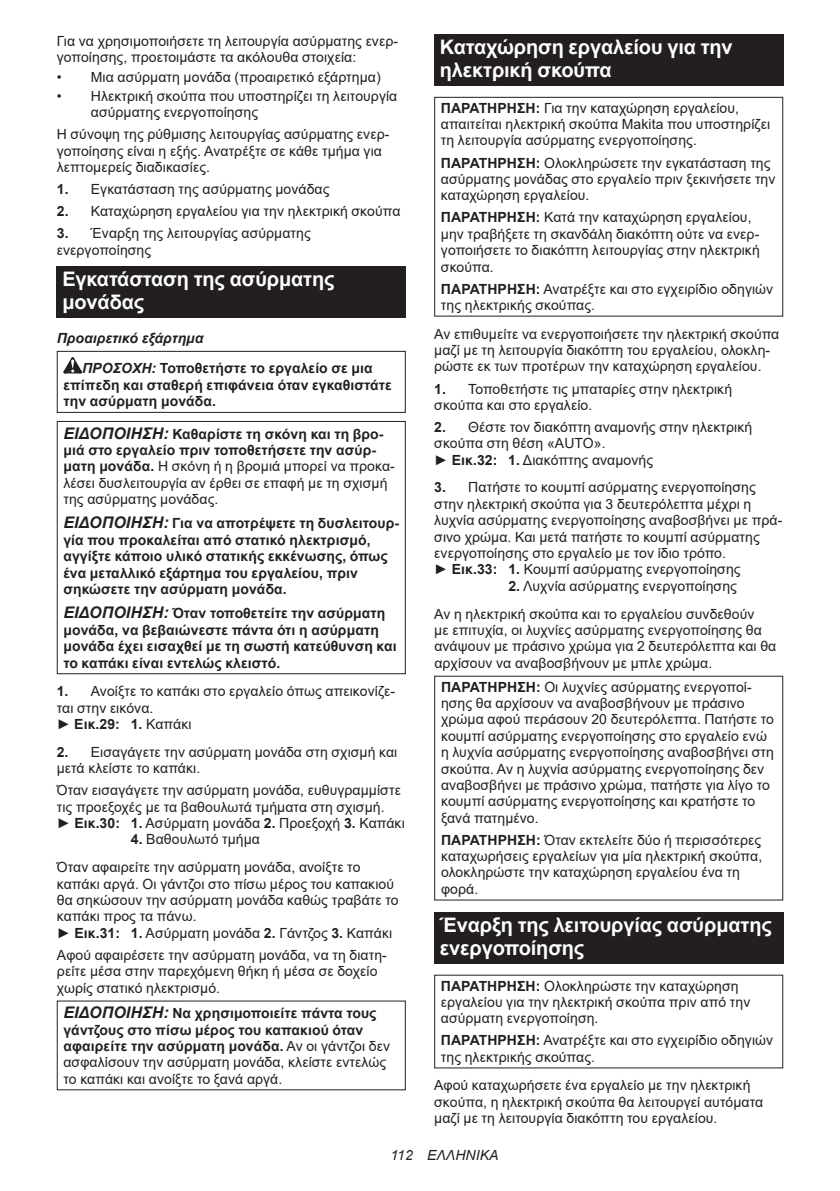
<style>
.page{position:relative;width:840px;height:1191px;background:#fff}
.page>*{position:absolute;margin:0;border:0;box-sizing:border-box;transform-origin:0 0}
.t1{font:700 20px/23.4px "Arial";letter-spacing:-.01em;color:#fff}
.t2{font:14px/16.4px "Arial";letter-spacing:.005em;color:#231f20}
.t3{font:700 14px/16.4px "Arial";letter-spacing:.005em;color:#231f20}
.t4{font:italic 700 14px/30.6px "Arial";letter-spacing:.005em;color:#231f20}
.t5{font:italic 14px "Arial";letter-spacing:.005em;color:#231f20}
.s1{font-weight:700}
.s2{font-style:normal}
.s3{font-weight:700;font-style:italic;font-size:16px}
.s4{font-style:italic;font-size:16px}
.s5{font-weight:400}
</style>
<div class="page">
<div style="left:57px;top:266px;width:348px;height:52px;background:#231f20"></div>
<svg style="left:63px;top:357px;width:19px;height:16px"></svg>
<div style="left:57px;top:351px;width:348px;height:62px;border:1px solid #231f20"></div>
<div style="left:57px;top:421px;width:348px;height:253px;border:1px solid #231f20"></div>
<div style="left:434px;top:34px;width:348px;height:52px;background:#231f20"></div>
<div style="left:434px;top:97px;width:348px;height:220px;border:1px solid #231f20"></div>
<div style="left:434px;top:912px;width:348px;height:51px;background:#231f20"></div>
<p class="t2" style="left:57px;top:33px;width:342px">Για να χρησιμοποιήσετε τη λειτουργία ασύρματης ενερ&shy;γοποίησης, προετοιμάστε τα ακόλουθα στοιχεία:</p>
<p class="t2" style="left:57px;top:68px;width:325px">• Μια ασύρματη μονάδα (προαιρετικό εξάρτημα)</p>
<p class="t2" style="left:91px;top:88px;width:308px;text-indent:-34px">• Ηλεκτρική σκούπα που υποστηρίζει τη λειτουργία ασύρματης ενεργοποίησης</p>
<p class="t2" style="left:57px;top:126px;width:334px">Η σύνοψη της ρύθμισης λειτουργίας ασύρματης ενερ&shy;γοποίησης είναι η εξής. Ανατρέξτε σε κάθε τμήμα για λεπτομερείς διαδικασίες.</p>
<p class="t2" style="left:57px;top:181px;width:274px"><span class="s1">1.</span> Εγκατάσταση της ασύρματης μονάδας</p>
<p class="t2" style="left:57px;top:203px;width:345px"><span class="s1">2.</span> Καταχώρηση εργαλείου για την ηλεκτρική σκούπα</p>
<p class="t2" style="left:57px;top:225px;width:255px"><span class="s1">3.</span> Έναρξη της λειτουργίας ασύρματης ενεργοποίησης</p>
<h1 class="t1" style="left:62px;top:267px;width:273px">Εγκατάσταση της ασύρματης μονάδας</h1>
<p class="t4" style="left:82px;top:323px;width:292px;text-indent:-25px">Προαιρετικό εξάρτημα<br>ΠΡΟΣΟΧΗ: <span class="s2">Τοποθετήστε το εργαλείο σε μια</span></p>
<p class="t3" style="left:63px;top:377px;width:329px">επίπεδη και σταθερή επιφάνεια όταν εγκαθιστάτε την ασύρματη μονάδα.</p>
<p class="t2" style="left:63px;top:425px;width:333px"><span class="s3">ΕΙΔΟΠΟΙΗΣΗ:</span> <span class="s1">Καθαρίστε τη σκόνη και τη βρο&shy;μιά στο εργαλείο πριν τοποθετήσετε την ασύρ&shy;ματη μονάδα.</span> Η σκόνη ή η βρομιά μπορεί να προκα&shy;λέσει δυσλειτουργία αν έρθει σε επαφή με τη σχισμή της ασύρματης μονάδας.</p>
<p class="t3" style="left:63px;top:515px;width:337px"><span class="s4">ΕΙΔΟΠΟΙΗΣΗ:</span> Για να αποτρέψετε τη δυσλειτουρ&shy;γία που προκαλείται από στατικό ηλεκτρισμό, αγγίξτε κάποιο υλικό στατικής εκκένωσης, όπως ένα μεταλλικό εξάρτημα του εργαλείου, πριν σηκώσετε την ασύρματη μονάδα.</p>
<p class="t3" style="left:63px;top:605px;width:334px"><span class="s4">ΕΙΔΟΠΟΙΗΣΗ:</span> Όταν τοποθετείτε την ασύρματη μονάδα, να βεβαιώνεστε πάντα ότι η ασύρματη μονάδα έχει εισαχθεί με τη σωστή κατεύθυνση και το καπάκι είναι εντελώς κλειστό.</p>
<p class="t2" style="left:57px;top:683px;width:340px"><span class="s1">1.</span> Ανοίξτε το καπάκι στο εργαλείο όπως απεικονίζε&shy;ται στην εικόνα.<br>► <span class="s1">Εικ.29: 1.</span> Καπάκι</p>
<p class="t2" style="left:57px;top:743px;width:342px"><span class="s1">2.</span> Εισαγάγετε την ασύρματη μονάδα στη σχισμή και μετά κλείστε το καπάκι.</p>
<p class="t2" style="left:57px;top:782px;width:349px">Όταν εισαγάγετε την ασύρματη μονάδα, ευθυγραμμίστε τις προεξοχές με τα βαθουλωτά τμήματα στη σχισμή.<br>► <span class="s1">Εικ.30: 1.</span> Ασύρματη μονάδα <span class="s1">2.</span> Προεξοχή <span class="s1">3.</span> Καπάκι</p>
<p class="t2" style="left:57px;top:825px;width:305px;line-height:27.8px;text-indent:74px"><span class="s1">4.</span> Βαθουλωτό τμήμα<br>Όταν αφαιρείτε την ασύρματη μονάδα, ανοίξτε το</p>
<p class="t2" style="left:57px;top:875px;width:343px">καπάκι αργά. Οι γάντζοι στο πίσω μέρος του καπακιού θα σηκώσουν την ασύρματη μονάδα καθώς τραβάτε το καπάκι προς τα πάνω.<br>► <span class="s1">Εικ.31: 1.</span> Ασύρματη μονάδα <span class="s1">2.</span> Γάντζος <span class="s1">3.</span> Καπάκι</p>
<p class="t2" style="left:57px;top:946px;width:331px">Αφού αφαιρέσετε την ασύρματη μονάδα, να τη διατη&shy;ρείτε μέσα στην παρεχόμενη θήκη ή μέσα σε δοχείο χωρίς στατικό ηλεκτρισμό.</p>
<p class="t3" style="left:63px;top:1005px;width:328px"><span class="s4">ΕΙΔΟΠΟΙΗΣΗ:</span> Να χρησιμοποιείτε πάντα τους γάντζους στο πίσω μέρος του καπακιού όταν αφαιρείτε την ασύρματη μονάδα. <span class="s5">Αν οι γάντζοι δεν ασφαλίσουν την ασύρματη μονάδα, κλείστε εντελώς το καπάκι και ανοίξτε το ξανά αργά.</span></p>
<h1 class="t1" style="left:439px;top:36px;width:294px">Καταχώρηση εργαλείου για την ηλεκτρική σκούπα</h1>
<p class="t2" style="left:440px;top:99px;width:330px"><span class="s1">ΠΑΡΑΤΗΡΗΣΗ:</span> Για την καταχώρηση εργαλείου, απαιτείται ηλεκτρική σκούπα Makita που υποστηρίζει τη λειτουργία ασύρματης ενεργοποίησης.</p>
<p class="t2" style="left:440px;top:154px;width:336px"><span class="s1">ΠΑΡΑΤΗΡΗΣΗ:</span> Ολοκληρώσετε την εγκατάσταση της ασύρματης μονάδας στο εργαλείο πριν ξεκινήσετε την καταχώρηση εργαλείου.</p>
<p class="t2" style="left:440px;top:209px;width:320px"><span class="s1">ΠΑΡΑΤΗΡΗΣΗ:</span> Κατά την καταχώρηση εργαλείου, μην τραβήξετε τη σκανδάλη διακόπτη ούτε να ενερ&shy;γοποιήσετε το διακόπτη λειτουργίας στην ηλεκτρική σκούπα.</p>
<p class="t2" style="left:440px;top:280px;width:334px"><span class="s1">ΠΑΡΑΤΗΡΗΣΗ:</span> Ανατρέξτε και στο εγχειρίδιο οδηγιών της ηλεκτρικής σκούπας.</p>
<p class="t2" style="left:434px;top:325px;width:346px">Αν επιθυμείτε να ενεργοποιήσετε την ηλεκτρική σκούπα μαζί με τη λειτουργία διακόπτη του εργαλείου, ολοκλη&shy;ρώστε εκ των προτέρων την καταχώρηση εργαλείου.</p>
<p class="t2" style="left:434px;top:380px;width:299px"><span class="s1">1.</span> Τοποθετήστε τις μπαταρίες στην ηλεκτρική σκούπα και στο εργαλείο.</p>
<p class="t2" style="left:434px;top:419px;width:319px"><span class="s1">2.</span> Θέστε τον διακόπτη αναμονής στην ηλεκτρική σκούπα στη θέση «AUTO».<br>► <span class="s1">Εικ.32: 1.</span> Διακόπτης αναμονής</p>
<p class="t2" style="left:434px;top:479px;width:349px"><span class="s1">3.</span> Πατήστε το κουμπί ασύρματης ενεργοποίησης στην ηλεκτρική σκούπα για 3 δευτερόλεπτα μέχρι η λυχνία ασύρματης ενεργοποίησης αναβοσβήνει με πρά&shy;σινο χρώμα. Και μετά πατήστε το κουμπί ασύρματης ενεργοποίησης στο εργαλείο με τον ίδιο τρόπο.<br>► <span class="s1">Εικ.33: 1.</span> Κουμπί ασύρματης ενεργοποίησης</p>
<p class="t2" style="left:434px;top:572px;width:321px;line-height:27.8px;text-indent:74px"><span class="s1">2.</span> Λυχνία ασύρματης ενεργοποίησης<br>Αν η ηλεκτρική σκούπα και το εργαλείου συνδεθούν</p>
<p class="t2" style="left:434px;top:621px;width:343px">με επιτυχία, οι λυχνίες ασύρματης ενεργοποίησης θα ανάψουν με πράσινο χρώμα για 2 δευτερόλεπτα και θα αρχίσουν να αναβοσβήνουν με μπλε χρώμα.</p>
<p class="t2" style="left:441px;top:678px;width:334px"><span class="s1">ΠΑΡΑΤΗΡΗΣΗ:</span> Οι λυχνίες ασύρματης ενεργοποί&shy;ησης θα αρχίσουν να αναβοσβήνουν με πράσινο χρώμα αφού περάσουν 20 δευτερόλεπτα. Πατήστε το κουμπί ασύρματης ενεργοποίησης στο εργαλείο ενώ η λυχνία ασύρματης ενεργοποίησης αναβοσβήνει στη σκούπα. Αν η λυχνία ασύρματης ενεργοποίησης δεν αναβοσβήνει με πράσινο χρώμα, πατήστε για λίγο το κουμπί ασύρματης ενεργοποίησης και κρατήστε το ξανά πατημένο.</p>
<p class="t2" style="left:441px;top:831px;width:322px"><span class="s1">ΠΑΡΑΤΗΡΗΣΗ:</span> Όταν εκτελείτε δύο ή περισσότερες καταχωρήσεις εργαλείων για μία ηλεκτρική σκούπα, ολοκληρώστε την καταχώρηση εργαλείου ένα τη φορά.</p>
<h1 class="t1" style="left:439px;top:913px;width:333px">Έναρξη της λειτουργίας ασύρματης ενεργοποίησης</h1>
<p class="t2" style="left:440px;top:977px;width:311px"><span class="s1">ΠΑΡΑΤΗΡΗΣΗ:</span> Ολοκληρώστε την καταχώρηση εργαλείου για την ηλεκτρική σκούπα πριν από την ασύρματη ενεργοποίηση.</p>
<p class="t2" style="left:440px;top:1032px;width:334px"><span class="s1">ΠΑΡΑΤΗΡΗΣΗ:</span> Ανατρέξτε και στο εγχειρίδιο οδηγιών της ηλεκτρικής σκούπας.</p>
<p class="t2" style="left:434px;top:1077px;width:330px">Αφού καταχωρήσετε ένα εργαλείο με την ηλεκτρική σκούπα, η ηλεκτρική σκούπα θα λειτουργεί αυτόματα μαζί με τη λειτουργία διακόπτη του εργαλείου.</p>
<p class="t5" style="left:390px;top:1146px;width:110px">112 ΕΛΛΗΝΙΚΑ</p>
</div>
